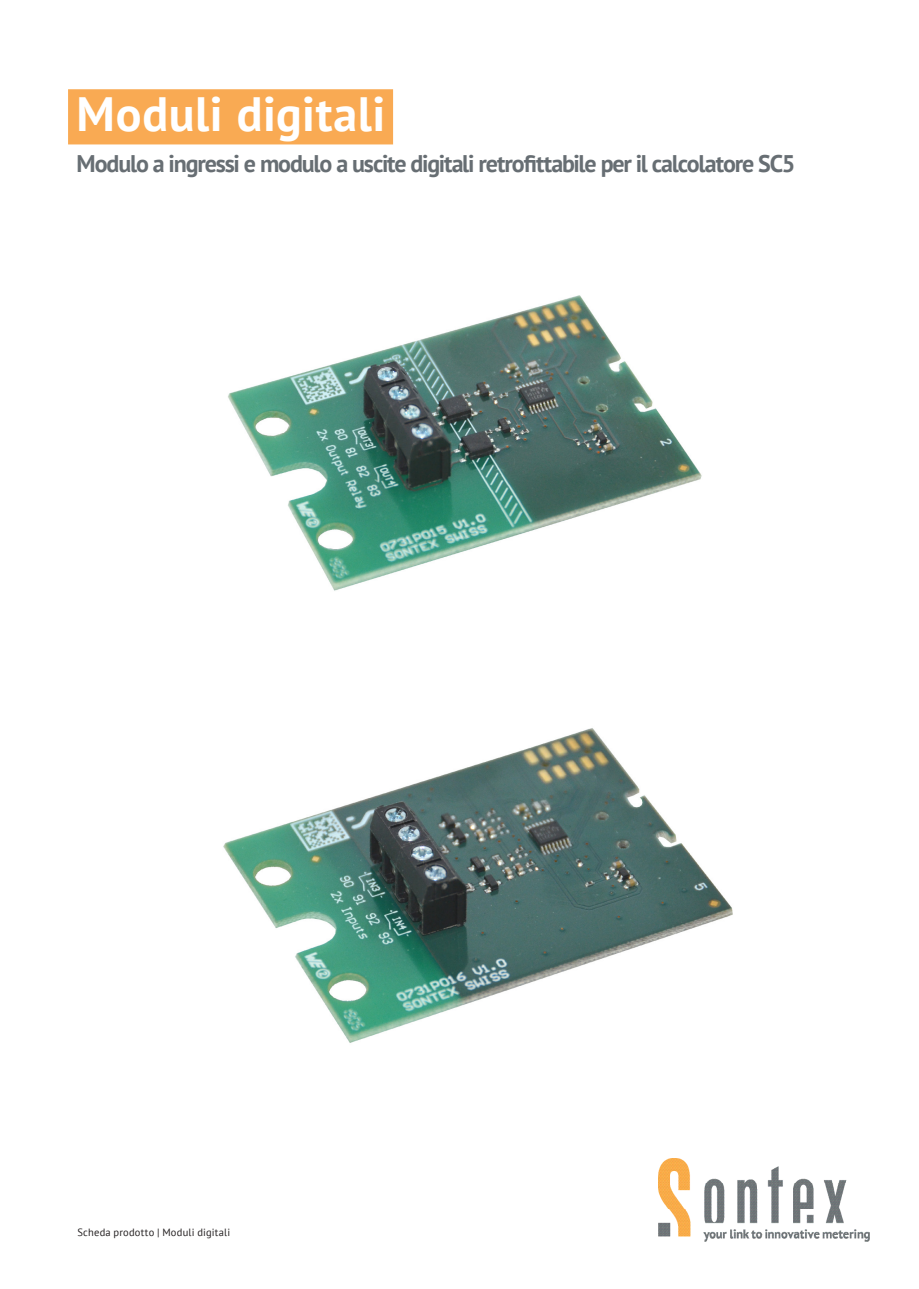
<style>
.page{position:relative;width:919px;height:1289px;background:#fff}
.page>*{position:absolute;margin:0;border:0;box-sizing:border-box;transform-origin:0 0}
.Titel_orange-hinterl{font:700 48px "PT Sans";letter-spacing:.01em;color:#fff}
.Lead{font:700 24px "PT Sans";letter-spacing:-.05em;color:#676e73}
.t1{font:10.5px "PT Sans";letter-spacing:.02em;color:#231f20}
</style>
<div class="page">
<div style="left:68px;top:89px;width:325px;height:55px;background:#f9aa53"></div>
<img style="left:228px;top:295px;width:474px;height:296px">
<img style="left:223px;top:728px;width:510px;height:315px">
<img style="left:658px;top:1158px;width:210px;height:82px">
<p class="Titel_orange-hinterl" style="left:77px;top:82px;width:310px">Moduli digitali</p>
<p class="Lead" style="left:77px;top:148px;width:720px">Modulo a ingressi e modulo a uscite digitali retrofittabile per il calcolatore SC5</p>
<p class="t1" style="left:77px;top:1225px;width:154px">Scheda prodotto | Moduli digitali</p>
</div>
